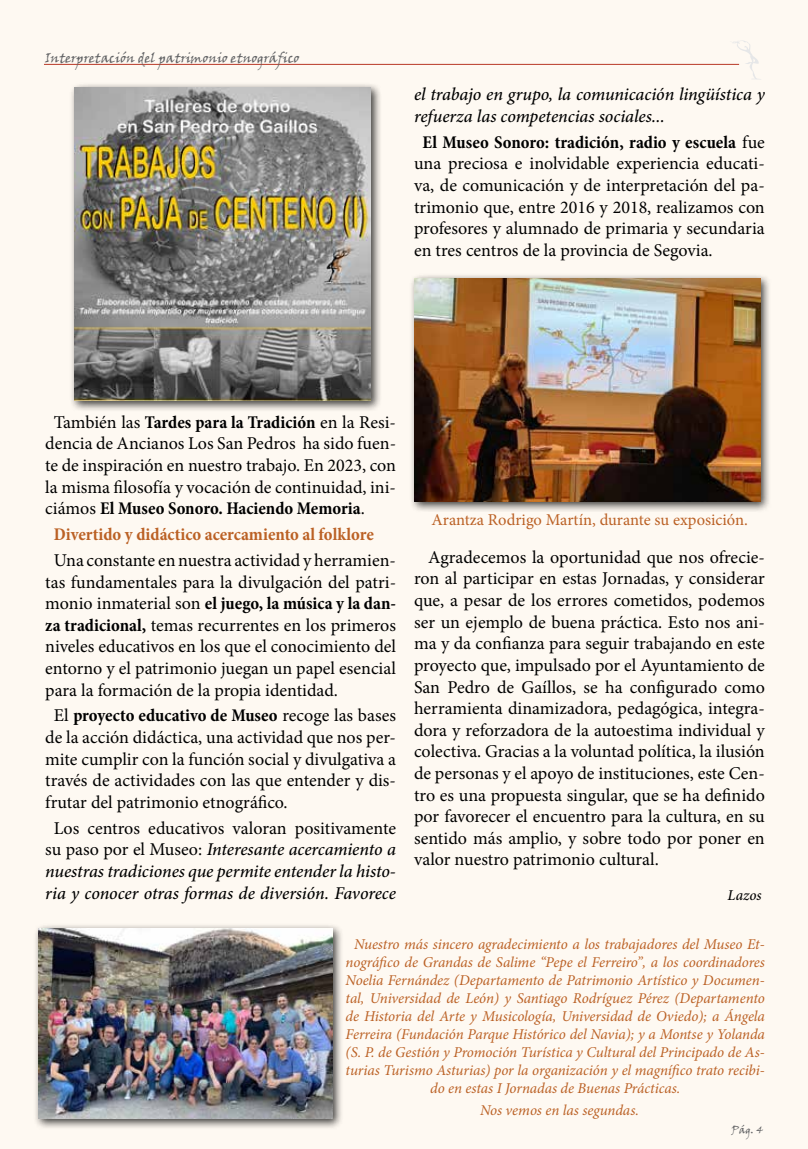
<style>
.page{position:relative;width:808px;height:1149px;background:#fff}
.page>*{position:absolute;margin:0;border:0;box-sizing:border-box;transform-origin:0 0}
.t1{font:18px/21.6px "Minion Pro";color:#000;text-align:justify}
.t2{font:italic 500 18px/21.6px "Minion Pro";letter-spacing:-.005em;color:#000;text-align:center}
.t3{font:700 condensed 18px "Minion Pro";letter-spacing:-.005em;color:#bb6125}
.t4{font:16.5px "Minion Pro";color:#bb6125}
.t5{font:italic 15px/18px "Minion Pro";letter-spacing:-.005em;color:#bb6125;text-align:center}
.t6{font:italic 500 15px "Minion Pro";color:#000}
.t7{font:13.5px "Viner Hand ITC";color:#616264}
.t8{font:10.5px "Viner Hand ITC";color:#616264}
.s1{font-weight:700;font-stretch:condensed}
.s2{font-weight:400;font-style:normal}
</style>
<div class="page">
<div style="left:0;top:0;width:807px;height:1148px;background:#fef9f2"></div>
<hr style="left:807px;top:0;width:1px;height:1148px;background:#fef9f2">
<hr style="left:44px;top:64px;width:695px;height:1px;background:#b93926">
<svg style="left:730px;top:40px;width:31px;height:40px"></svg>
<div style="left:33px;top:922px;width:311px;height:207px;background:#000;opacity:.75"></div>
<img style="left:38px;top:927px;width:295px;height:191px">
<div style="left:409px;top:273px;width:362px;height:239px;background:#000;opacity:.75"></div>
<img style="left:414px;top:278px;width:346px;height:223px">
<div style="left:69px;top:82px;width:313px;height:330px;background:#000;opacity:.75"></div>
<img style="left:74px;top:87px;width:297px;height:314px">
<p class="t7" style="left:45px;top:49px;width:256px">Interpretación del patrimonio etnográfico</p>
<p class="t2" style="left:414px;top:84px;width:352px;text-align:left">el trabajo en grupo, la comunicación lingüística y refuerza las competencias sociales...</p>
<p class="t1" style="left:414px;top:131px;width:352px;text-indent:8px"><span class="s1">El Museo Sonoro: tradición, radio y escuela</span> fue una preciosa e inolvidable experiencia educati&shy;va, de comunicación y de interpretación del pa&shy;trimonio que, entre 2016 y 2018, realizamos con profesores y alumnado de primaria y secundaria en tres centros de la provincia de Segovia.</p>
<p class="t1" style="left:45px;top:411px;width:352px;text-indent:8px">También las <span class="s1">Tardes para la Tradición</span> en la Resi&shy;dencia de Ancianos Los San Pedros ha sido fuen&shy;te de inspiración en nuestro trabajo. En 2023, con la misma filosofía y vocación de continuidad, ini&shy;ciámos <span class="s1">El Museo Sonoro. Haciendo Memoria</span>.</p>
<p class="t3" style="left:54px;top:521px;width:322px">Divertido y didáctico acercamiento al folklore</p>
<p class="t1" style="left:45px;top:549px;width:352px;text-indent:8px">Una constante en nuestra actividad y herramien&shy;tas fundamentales para la divulgación del patri&shy;monio inmaterial son <span class="s1">el juego, la música y la dan&shy;za tradicional,</span> temas recurrentes en los primeros niveles educativos en los que el conocimiento del entorno y el patrimonio juegan un papel esencial para la formación de la propia identidad.</p>
<p class="t1" style="left:45px;top:704px;width:352px;text-indent:9px">El <span class="s1">proyecto educativo de Museo</span> recoge las bases de la acción didáctica, una actividad que nos per&shy;mite cumplir con la función social y divulgativa a través de actividades con las que entender y dis&shy;frutar del patrimonio etnográfico.</p>
<p class="t2" style="left:45px;top:817px;width:352px"><span class="s2">Los centros educativos valoran positivamente su paso por el Museo:</span> Interesante acercamiento a nuestras tradiciones que permite entender la histo&shy;ria y conocer otras formas de diversión. Favorece</p>
<p class="t4" style="left:432px;top:508px;width:318px">Arantza Rodrigo Martín, durante su exposición.</p>
<p class="t1" style="left:414px;top:546px;width:352px;text-indent:14px">Agradecemos la oportunidad que nos ofrecie&shy;ron al participar en estas Jornadas, y considerar que, a pesar de los errores cometidos, podemos ser un ejemplo de buena práctica. Esto nos ani&shy;ma y da confianza para seguir trabajando en este proyecto que, impulsado por el Ayuntamiento de San Pedro de Gaíllos, se ha configurado como herramienta dinamizadora, pedagógica, integra&shy;dora y reforzadora de la autoestima individual y colectiva. Gracias a la voluntad política, la ilusión de personas y el apoyo de instituciones, este Cen&shy;tro es una propuesta singular, que se ha definido por favorecer el encuentro para la cultura, en su sentido más amplio, y sobre todo por poner en valor nuestro patrimonio cultural.</p>
<p class="t6" style="left:727px;top:884px;width:36px">Lazos</p>
<p class="t5" style="left:346px;top:934px;width:421px">Nuestro más sincero agradecimiento a los trabajadores del Museo Et&shy;nográfico de Grandas de Salime “Pepe el Ferreiro”, a los coordinadores Noelia Fernández (Departamento de Patrimonio Artístico y Documen&shy;tal, Universidad de León) y Santiago Rodríguez Pérez (Departamento de Historia del Arte y Musicología, Universidad de Oviedo); a Ángela Ferreira (Fundación Parque Histórico del Navia); y a Montse y Yolanda (S. P. de Gestión y Promoción Turística y Cultural del Principado de As&shy;turias Turismo Asturias) por la organización y el magnífico trato recibi&shy;do en estas I Jornadas de Buenas Prácticas.</p>
<p class="t5" style="left:480px;top:1100px;width:160px">Nos vemos en las segundas.</p>
<p class="t8" style="left:731px;top:1122px;width:33px">Pág. 4</p>
</div>
